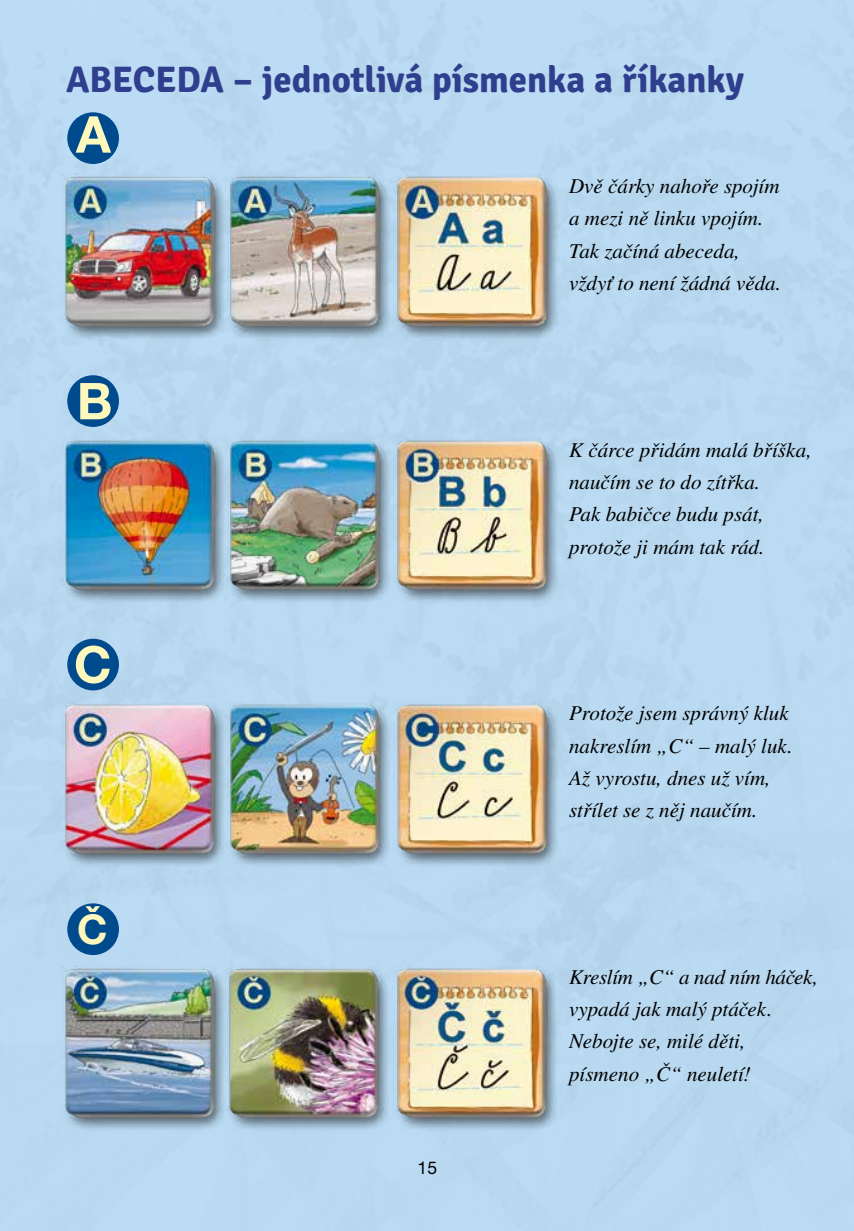
<style>
.page{position:relative;width:854px;height:1231px;background:#fff}
.page>*{position:absolute;margin:0;border:0;box-sizing:border-box;transform-origin:0 0}
.t1{font:700 50.75px "Helvetica Neue LT Pro";color:#fff8bd}
.t2{font:700 40.95px "Helvetica Neue LT Pro";color:#fff8bd}
.t3{font:700 36.75px "Signika";color:#303e8e}
.t4{font:italic 21px/32.4px "Nimbus Roman No 9 LOT";color:#000}
.t5{font:17.5px "Helvetica Neue LT Pro";color:#000}
</style>
<div class="page">
<div style="left:0;top:0;width:853px;height:1230px;background:#b9d9f1"></div>
<img style="left:50px;top:174px;width:176px;height:166px">
<img style="left:226px;top:174px;width:335px;height:166px">
<img style="left:50px;top:437px;width:176px;height:166px">
<img style="left:226px;top:437px;width:335px;height:167px">
<img style="left:50px;top:701px;width:176px;height:166px">
<img style="left:226px;top:701px;width:335px;height:166px">
<img style="left:50px;top:964px;width:175px;height:166px">
<img style="left:225px;top:964px;width:335px;height:166px">
<div style="left:67px;top:375px;width:52px;height:52px;background:#004a8e;border-radius:50%"></div>
<div style="left:67px;top:112px;width:52px;height:52px;background:#004a8e;border-radius:50%"></div>
<div style="left:67px;top:638px;width:52px;height:52px;background:#004a8e;border-radius:50%"></div>
<div style="left:67px;top:903px;width:52px;height:51px;background:#004a8e;border-radius:50%"></div>
<h3 class="t3" style="left:66px;top:58px;width:679px">ABECEDA – jednotlivá písmenka a říkanky</h3>
<h1 class="t1" style="left:76px;top:103px;width:36px">A</h1>
<h1 class="t1" style="left:77px;top:370px;width:37px">B</h1>
<h1 class="t1" style="left:74px;top:633px;width:39px">C</h1>
<h2 class="t2" style="left:77px;top:903px;width:32px">Č</h2>
<p class="t5" style="left:417px;top:1157px;width:21px">15</p>
<p class="t4" style="left:569px;top:170px;width:213px">Dvě čárky nahoře spojím a mezi ně linku vpojím.<br>Tak začíná abeceda, vždyť to není žádná věda.</p>
<p class="t4" style="left:569px;top:433px;width:244px">K čárce přidám malá bříška, naučím se to do zítřka.<br>Pak babičce budu psát, protože ji mám tak rád.</p>
<p class="t4" style="left:569px;top:697px;width:225px">Protože jsem správný kluk nakreslím „C“ – malý luk.<br>Až vyrostu, dnes už vím, střílet se z něj naučím.</p>
<p class="t4" style="left:569px;top:960px;width:250px">Kreslím „C“ a nad ním háček, vypadá jak malý ptáček.<br>Nebojte se, milé děti, písmeno „Č“ neuletí!</p>
</div>
